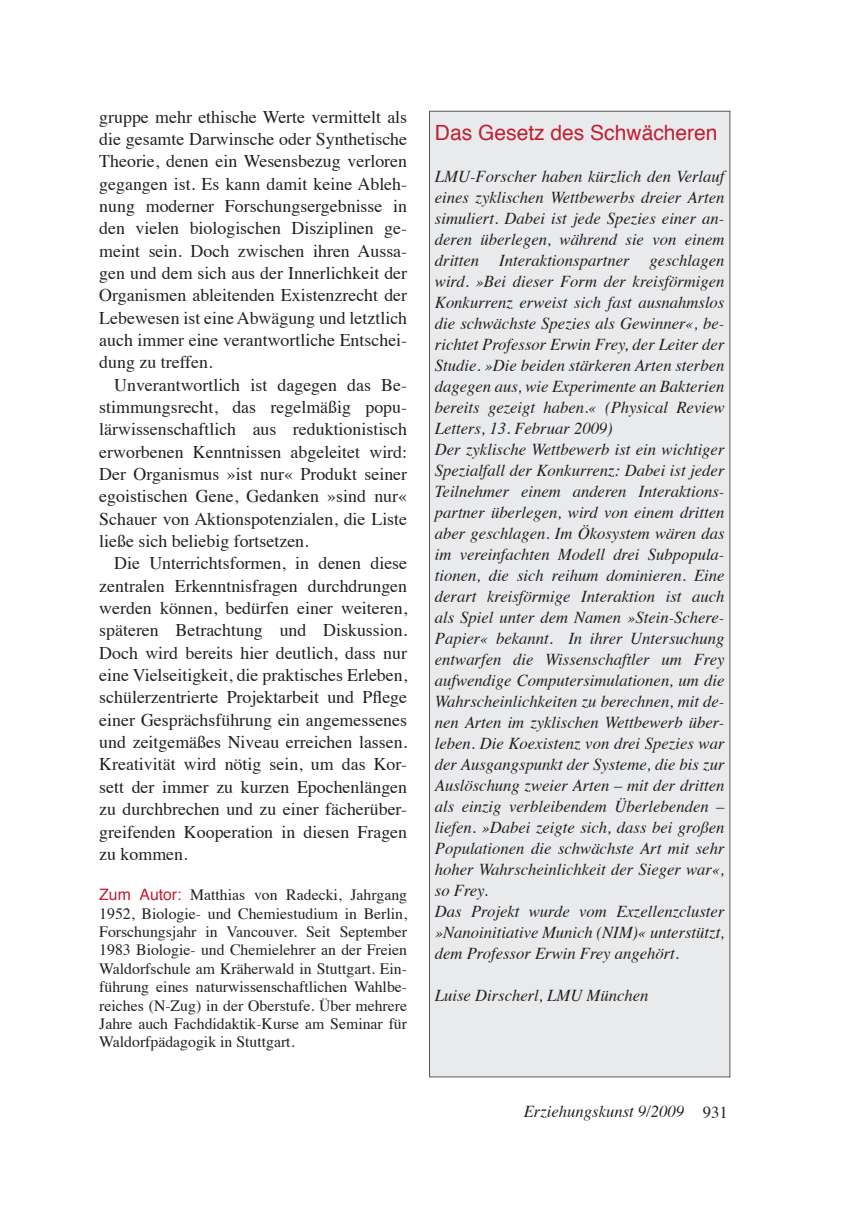
<style>
.page{position:relative;width:859px;height:1206px;background:#fff}
.page>*{position:absolute;margin:0;border:0;box-sizing:border-box;transform-origin:0 0}
.t1{font:21px "Helvetica";color:#c21e34}
.t2{font:17.85px/22.4px "Times";color:#231f20;text-align:justify}
.t3{font:italic 16.62px/21px "Times";color:#231f20}
.t4{font:15.75px/18.4px "Times";color:#231f20;text-align:justify}
.s1{font-family:"Helvetica";color:#c21e34}
.s2{font-style:normal}
</style>
<div class="page">
<div style="left:429px;top:111px;width:300px;height:965px;background:#e9eaeb"></div>
<p class="t2" style="left:99px;top:104px;width:309px">gruppe mehr ethische Werte vermittelt als die gesamte Darwinsche oder Synthetische Theorie, denen ein Wesensbezug verloren gegangen ist. Es kann damit keine Ableh&shy;nung moderner Forschungsergebnisse in den vielen biologischen Disziplinen ge&shy;meint sein. Doch zwischen ihren Aussa&shy;gen und dem sich aus der Innerlichkeit der Organismen ableitenden Existenzrecht der Lebewesen ist eine Abwägung und letztlich auch immer eine verantwortliche Entschei&shy;dung zu treffen.</p>
<p class="t2" style="left:99px;top:372px;width:309px;text-indent:15px">Unverantwortlich ist dagegen das Be&shy;stimmungsrecht, das regelmäßig popu&shy;lärwissenschaftlich aus reduktionistisch erworbenen Kenntnissen abgeleitet wird:<br>Der Organismus »ist nur« Produkt seiner egoistischen Gene, Gedanken »sind nur« Schauer von Aktionspotenzialen, die Liste ließe sich beliebig fortsetzen.</p>
<p class="t2" style="left:99px;top:550px;width:309px;text-indent:15px">Die Unterrichtsformen, in denen diese zentralen Erkenntnisfragen durchdrungen werden können, bedürfen einer weiteren, späteren Betrachtung und Diskussion.<br>Doch wird bereits hier deutlich, dass nur eine Vielseitigkeit, die praktisches Erleben, schülerzentrierte Projektarbeit und Pflege einer Gesprächsführung ein angemessenes und zeitgemäßes Niveau erreichen lassen.<br>Kreativität wird nötig sein, um das Kor&shy;sett der immer zu kurzen Epochenlängen zu durchbrechen und zu einer fächerüber&shy;greifenden Kooperation in diesen Fragen zu kommen.</p>
<p class="t4" style="left:99px;top:884px;width:309px"><span class="s1">Zum Autor:</span> Matthias von Radecki, Jahrgang 1952, Biologie- und Chemiestudium in Berlin, Forschungsjahr in Vancouver. Seit September 1983 Biologie- und Chemielehrer an der Freien Waldorfschule am Kräherwald in Stuttgart. Ein&shy;führung eines naturwissenschaftlichen Wahlbe&shy;reiches (N-Zug) in der Oberstufe. Über mehrere Jahre auch Fachdidaktik-Kurse am Seminar für Waldorfpädagogik in Stuttgart.</p>
<p class="t1" style="left:435px;top:116px;width:284px">Das Gesetz des Schwächeren</p>
<p class="t3" style="left:435px;top:165px;width:291px">LMU-Forscher haben kürzlich den Verlauf eines zyklischen Wettbewerbs dreier Arten simuliert. Dabei ist jede Spezies einer an&shy;deren überlegen, während sie von einem dritten Interaktionspartner geschlagen wird. »Bei dieser Form der kreisförmigen Konkurrenz erweist sich fast ausnahmslos die schwächste Spezies als Gewinner«, be&shy;richtet Professor Erwin Frey, der Leiter der Studie. »Die beiden stärkeren Arten sterben dagegen aus, wie Experimente an Bakterien bereits gezeigt haben.« (Physical Review Letters, 13. Februar 2009)<br>Der zyklische Wettbewerb ist ein wichtiger Spezialfall der Konkurrenz: Dabei ist jeder Teilnehmer einem anderen Interaktions&shy;partner überlegen, wird von einem dritten aber geschlagen. Im Ökosystem wären das im vereinfachten Modell drei Subpopula&shy;tionen, die sich reihum dominieren. Eine derart kreisförmige Interaktion ist auch als Spiel unter dem Namen »Stein-Schere-Papier« bekannt. In ihrer Untersuchung entwarfen die Wissenschaftler um Frey aufwendige Computersimulationen, um die Wahrscheinlichkeiten zu berechnen, mit de&shy;nen Arten im zyklischen Wettbewerb über&shy;leben. Die Koexistenz von drei Spezies war der Ausgangspunkt der Systeme, die bis zur Auslöschung zweier Arten – mit der dritten als einzig verbleibendem Überlebenden – liefen. »Dabei zeigte sich, dass bei großen Populationen die schwächste Art mit sehr hoher Wahrscheinlichkeit der Sieger war«, so Frey.<br>Das Projekt wurde vom Exzellenzcluster »Nanoinitiative Munich (NIM)« unterstützt, dem Professor Erwin Frey angehört.</p>
<p class="t3" style="left:435px;top:984px;width:215px">Luise Dirscherl, LMU München</p>
<p class="t3" style="left:523px;top:1100px;width:205px">Erziehungskunst 9/2009 <span class="s2">931</span></p>
</div>
